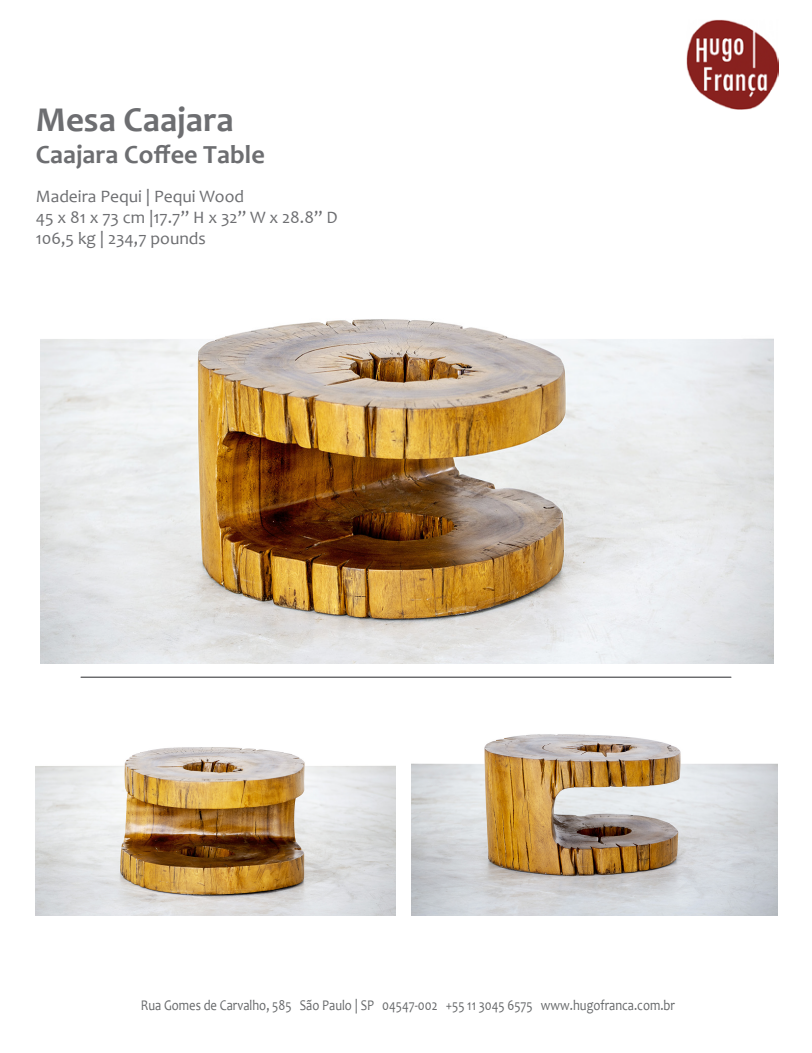
<style>
.page{position:relative;width:812px;height:1053px;background:#fff}
.page>*{position:absolute;margin:0;border:0;box-sizing:border-box;transform-origin:0 0}
.t1{font:700 35px "Candara";color:#6d6e71}
.t2{font:700 26.25px "Candara";color:#6d6e71}
.t3{font:17.5px/21px "Candara";color:#6d6e71}
.t4{font:14.88px "Candara";color:#67696b;scale:.85 1}
</style>
<div class="page">
<img style="left:686px;top:19px;width:92px;height:90px">
<hr style="left:81px;top:676px;width:650px;height:1px;background:#58595b">
<img style="left:40px;top:319px;width:733px;height:344px">
<img style="left:36px;top:747px;width:359px;height:168px">
<img style="left:411px;top:734px;width:366px;height:181px">
<h1 class="t1" style="left:36px;top:98px;width:199px">Mesa Caajara</h1>
<h2 class="t2" style="left:36px;top:138px;width:230px">Caajara Coffee Table</h2>
<p class="t3" style="left:36px;top:185px;width:303px">Madeira Pequi | Pequi Wood<br>45 x 81 x 73 cm |17.7” H x 32” W x 28.8” D<br>106,5 kg | 234,7 pounds</p>
<p class="t4" style="left:141px;top:995px;width:630px">Rua Gomes de Carvalho, 585 São Paulo | SP 04547-002 +55 11 3045 6575 www.hugofranca.com.br</p>
</div>
